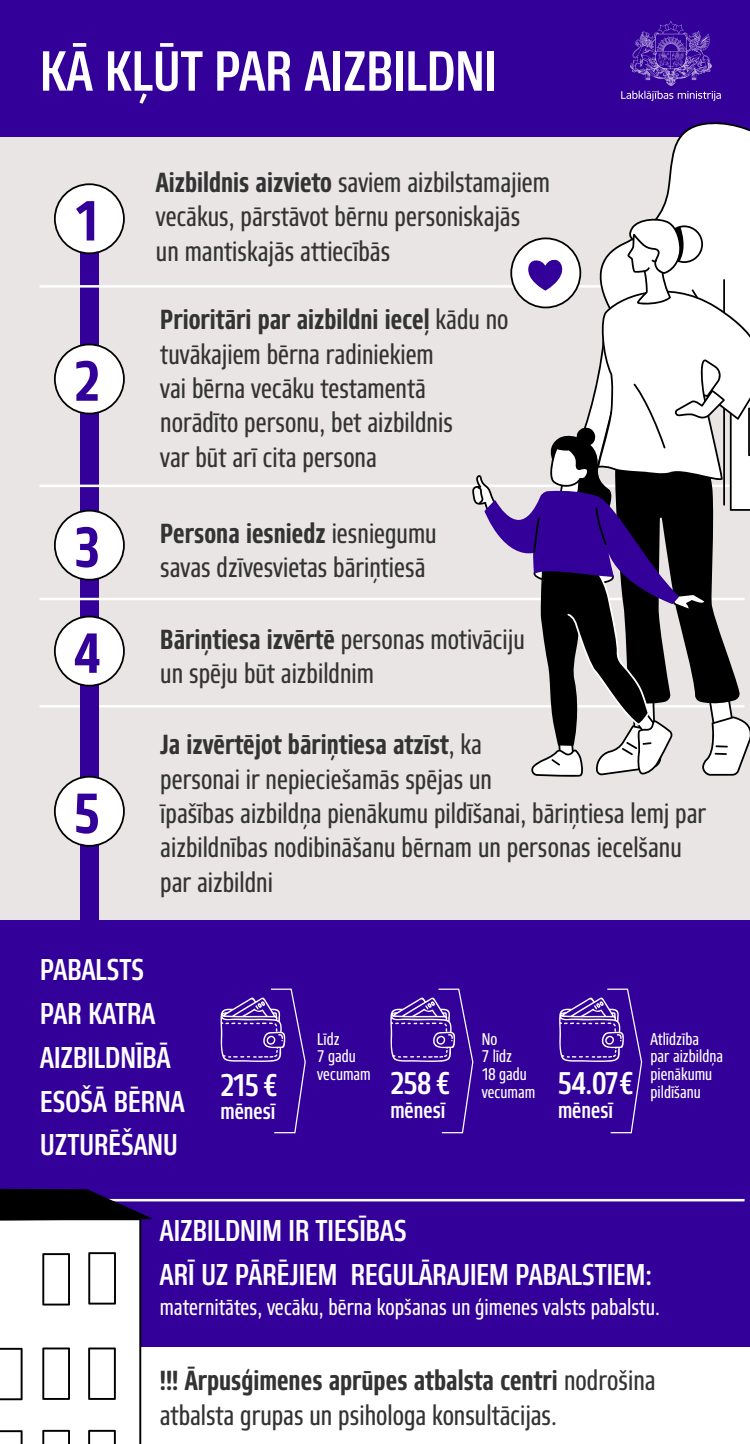
<style>
.page{position:relative;width:750px;height:1444px;background:#fff}
.page>*{position:absolute;margin:0;border:0;box-sizing:border-box;transform-origin:0 0}
.t1{font:500 condensed 56.25px "Robusta TL Pro";color:#fff}
.t2{font:700 condensed 56.25px "Robusta TL Pro";color:#309}
.t3{font:500 condensed 31.25px "Robusta TL Pro";letter-spacing:-.03em;color:#fff}
.t4{font:500 condensed 30px/43.8px "Robusta TL Pro";color:#fff}
.t5{font:condensed 27.5px/34.4px "Robusta TL Pro";color:#333}
.t6{font:condensed 22.5px "Robusta TL Pro";color:#fff}
.t7{font:500 condensed 22.5px "Robusta TL Pro";color:#fff}
.t8{font:condensed 16.88px/17.8px "Robusta TL Pro";color:#fff}
.s1{font-weight:700}
.s2{font-weight:700;font-size:56.25px;color:#309}
</style>
<div class="page">
<div style="left:0;top:137px;width:750px;height:798px;background:#eae5e5"></div>
<div style="left:0;top:0;width:750px;height:137px;background:#309"></div>
<hr style="left:40px;top:705px;width:705px;height:2px;background:#fff">
<div style="left:80px;top:223px;width:19px;height:697px;background:#309"></div>
<div style="left:0;top:920px;width:750px;height:427px;background:#309"></div>
<svg style="left:621px;top:21px;width:100px;height:80px"></svg>
<hr style="left:40px;top:285px;width:705px;height:3px;background:#fff">
<hr style="left:40px;top:485px;width:705px;height:2px;background:#fff">
<hr style="left:40px;top:598px;width:705px;height:2px;background:#fff">
<svg style="left:472px;top:122px;width:278px;height:655px"></svg>
<svg style="left:54px;top:183px;width:71px;height:71px"></svg>
<svg style="left:54px;top:344px;width:71px;height:70px"></svg>
<svg style="left:54px;top:510px;width:71px;height:71px"></svg>
<svg style="left:54px;top:616px;width:71px;height:70px"></svg>
<svg style="left:54px;top:776px;width:71px;height:71px"></svg>
<svg style="left:220px;top:988px;width:86px;height:146px"></svg>
<svg style="left:390px;top:988px;width:84px;height:146px"></svg>
<hr style="left:40px;top:1199px;width:705px;height:2px;background:#fff">
<svg style="left:0;top:1188px;width:152px;height:256px"></svg>
<svg style="left:559px;top:988px;width:84px;height:146px"></svg>
<h1 class="t1" style="left:40px;top:37px;width:458px">KĀ KĻŪT PAR AIZBILDNI</h1>
<h1 class="t2" style="left:74px;top:187px;width:27px">1</h1>
<h1 class="t2" style="left:74px;top:347px;width:27px">2</h1>
<p class="t5" style="left:156px;top:165px;width:396px"><span class="s1">Aizbildnis aizvieto</span> saviem aizbilstamajiem vecākus, pārstāvot bērnu personiskajās un mantiskajās attiecībās</p>
<p class="t5" style="left:160px;top:302px;width:350px"><span class="s1">Prioritāri par aizbildni ieceļ</span> kādu no tuvākajiem bērna radiniekiem<br>vai bērna vecāku testamentā norādīto personu, bet aizbildnis<br>var būt arī cita persona</p>
<p class="t5" style="left:160px;top:516px;width:278px;text-indent:-86px"><span class="s2">3</span> <span class="s1">Persona iesniedz</span> iesniegumu savas dzīvesvietas bāriņtiesā</p>
<p class="t5" style="left:160px;top:622px;width:366px;text-indent:-86px"><span class="s2">4</span> <span class="s1">Bāriņtiesa izvērtē</span> personas motivāciju un spēju būt aizbildnim</p>
<h1 class="t2" style="left:74px;top:779px;width:27px">5</h1>
<p class="t5" style="left:160px;top:727px;width:547px"><span class="s1">Ja izvērtējot bāriņtiesa atzīst</span>, ka<br>personai ir nepieciešamās spējas un<br>īpašības aizbildņa pienākumu pildīšanai, bāriņtiesa lemj par aizbildnības nodibināšanu bērnam un personas iecelšanu par aizbildni</p>
<p class="t4" style="left:40px;top:948px;width:146px">PABALSTS<br>PAR KATRA<br>AIZBILDNĪBĀ<br>ESOŠĀ BĒRNA<br>UZTURĒŠANU</p>
<p class="t3" style="left:221px;top:1066px;width:59px">215 €</p>
<p class="t7" style="left:221px;top:1098px;width:57px">mēnesī</p>
<p class="t8" style="left:317px;top:1030px;width:55px">Līdz<br>7 gadu vecumam</p>
<p class="t3" style="left:390px;top:1065px;width:61px">258 €</p>
<p class="t7" style="left:390px;top:1096px;width:57px">mēnesī</p>
<p class="t8" style="left:482px;top:1030px;width:55px">No<br>7 līdz<br>18 gadu vecumam</p>
<p class="t3" style="left:558px;top:1065px;width:77px">54.07€</p>
<p class="t7" style="left:558px;top:1096px;width:57px">mēnesī</p>
<p class="t8" style="left:651px;top:1030px;width:74px">Atlīdzība<br>par aizbildņa pienākumu pildīšanu</p>
<p class="t4" style="left:160px;top:1208px;width:494px">AIZBILDNIM IR TIESĪBAS<br>ARĪ UZ PĀRĒJIEM REGULĀRAJIEM PABALSTIEM:</p>
<p class="t6" style="left:160px;top:1294px;width:502px">maternitātes, vecāku, bērna kopšanas un ģimenes valsts pabalstu.</p>
<p class="t5" style="left:160px;top:1363px;width:497px"><span class="s1">!!! Ārpusģimenes aprūpes atbalsta centri</span> nodrošina atbalsta grupas un psihologa konsultācijas.</p>
</div>
